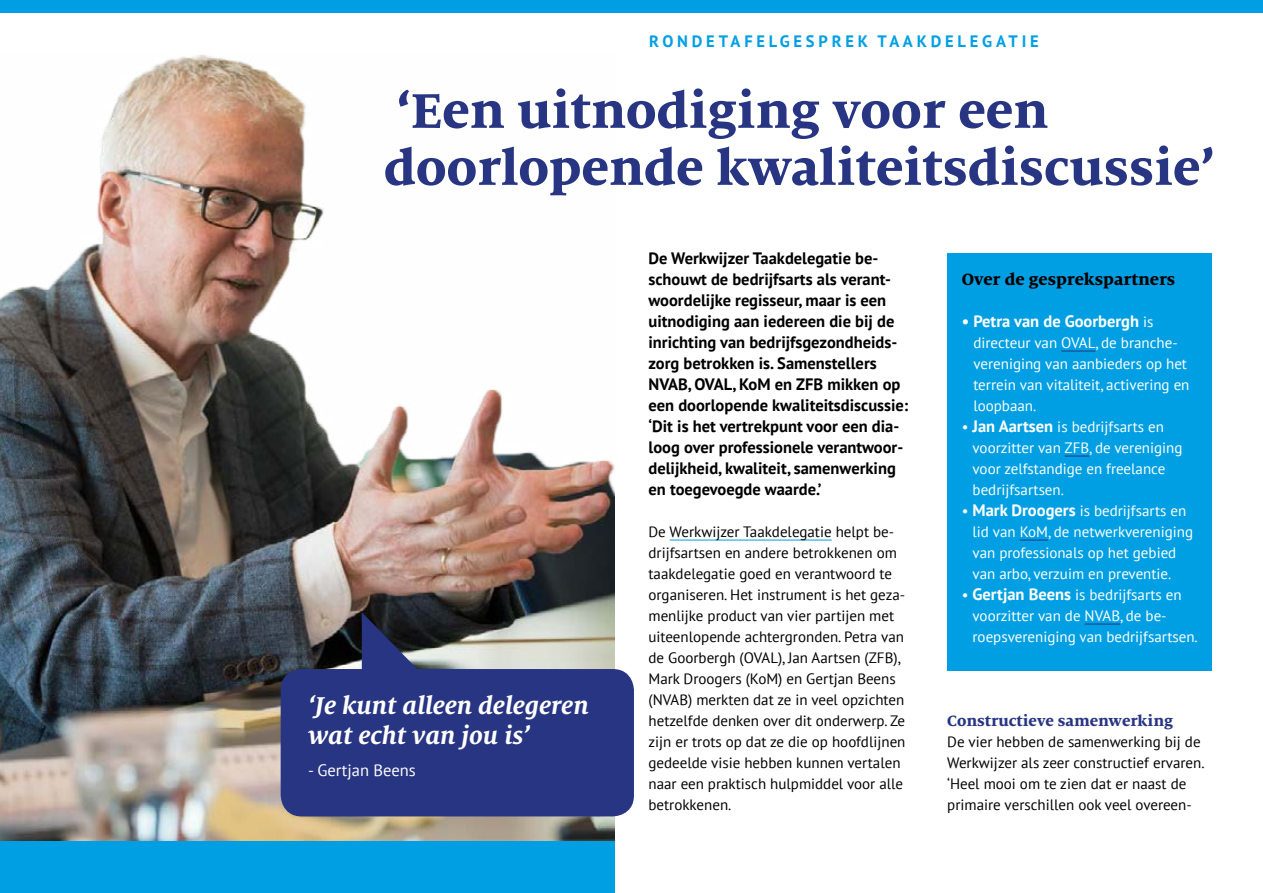
<style>
.page{position:relative;width:1263px;height:893px;background:#fff}
.page>*{position:absolute;margin:0;border:0;box-sizing:border-box;transform-origin:0 0}
.t1{font:800 54px/57px "Milo Serif OT";color:#283583}
.t2{font:italic 700 27px/30px "Milo Serif OT";color:#fff}
.t3{font:800 18px "Milo Serif OT";color:#000}
.t4{font:700 16.5px/21px "PT Sans";color:#000}
.t5{font:700 16.5px "PT Sans";letter-spacing:.23em;color:#009fe3}
.t6{font:800 16.5px "Milo Serif OT";color:#283583}
.t7{font:700 16.5px "PT Sans";color:#fff}
.t8{font:16.5px "PT Sans";color:#fff}
.t9{font:15px/21px "PT Sans";color:#000}
.t10{font:15px/21px "PT Sans";color:#fff}
.s1{font-weight:400;font-size:15px}
.s2{font-weight:700;font-size:16.5px}
</style>
<div class="page">
<img style="left:0;top:55px;width:614px;height:787px">
<hr style="left:670px;top:540px;width:162px;height:1px;background:#009fe3">
<div style="left:0;top:842px;width:614px;height:51px;background:#009fe3"></div>
<div style="left:281px;top:669px;width:353px;height:147px;background:#283583;border-radius:21px"></div>
<svg style="left:362px;top:612px;width:66px;height:57px;background:#2e3556"></svg>
<div style="left:947px;top:253px;width:265px;height:417px;background:#009fe3"></div>
<hr style="left:1061px;top:351px;width:34px;height:1px;background:#283583">
<svg style="left:1064px;top:456px;width:25px;height:1px"></svg>
<svg style="left:1020px;top:540px;width:28px;height:1px"></svg>
<hr style="left:1085px;top:624px;width:35px;height:1px;background:#283583">
<div style="left:0;top:0;width:1263px;height:13px;background:#009fe3"></div>
<p class="t5" style="left:649px;top:30px;width:391px">RONDETAFELGESPREK TAAKDELEGATIE</p>
<h1 class="t1" style="left:384px;top:83px;width:832px">‘Een uitnodiging voor een doorlopende kwaliteitsdiscussie’</h1>
<h2 class="t2" style="left:308px;top:691px;width:282px">‘Je kunt alleen delegeren wat echt van jou is’</h2>
<p class="t8" style="left:308px;top:759px;width:109px">- Gertjan Beens</p>
<p class="t4" style="left:648px;top:247px;width:261px">De Werkwijzer Taakdelegatie be&shy;schouwt de bedrijfsarts als verant&shy;woordelijke regisseur, maar is een uitnodiging aan iedereen die bij de inrichting van bedrijfsgezondheids&shy;zorg betrokken is. Samenstellers NVAB, OVAL, KoM en ZFB mikken op een doorlopende kwaliteitsdiscussie: ‘Dit is het vertrekpunt voor een dia&shy;loog over professionele verantwoor&shy;delijkheid, kwaliteit, samenwerking en toegevoegde waarde.’</p>
<p class="t9" style="left:648px;top:521px;width:258px">De Werkwijzer Taakdelegatie helpt be&shy;drijfsartsen en andere betrokkenen om taakdelegatie goed en verantwoord te organiseren. Het instrument is het geza&shy;menlijke product van vier partijen met uiteenlopende achtergronden. Petra van de Goorbergh (OVAL), Jan Aartsen (ZFB), Mark Droogers (KoM) en Gertjan Beens (NVAB) merkten dat ze in veel opzichten hetzelfde denken over dit onderwerp. Ze zijn er trots op dat ze die op hoofdlijnen gedeelde visie hebben kunnen vertalen naar een praktisch hulpmiddel voor alle betrokkenen.</p>
<p class="t3" style="left:962px;top:269px;width:215px">Over de gesprekspartners</p>
<p class="t7" style="left:962px;top:310px;width:193px">• Petra van de Goorbergh <span class="s1">is</span></p>
<p class="t10" style="left:973px;top:332px;width:218px">directeur van OVAL, de branche&shy;vereniging van aanbieders op het terrein van vitaliteit, activering en loopbaan.</p>
<p class="t10" style="left:972px;top:416px;width:211px;text-indent:-11px">• <span class="s2">Jan Aartsen</span> is bedrijfsarts en voorzitter van ZFB, de vereniging voor zelfstandige en freelance bedrijfsartsen.</p>
<p class="t10" style="left:972px;top:500px;width:222px;text-indent:-11px">• <span class="s2">Mark Droogers</span> is bedrijfsarts en lid van KoM, de netwerkvereniging van professionals op het gebied van arbo, verzuim en preventie.</p>
<p class="t10" style="left:972px;top:584px;width:227px;text-indent:-11px">• <span class="s2">Gertjan Beens</span> is bedrijfsarts en voorzitter van de NVAB, de be&shy;roepsvereniging van bedrijfsartsen.</p>
<p class="t6" style="left:947px;top:712px;width:227px">Constructieve samenwerking</p>
<p class="t9" style="left:947px;top:731px;width:259px">De vier hebben de samenwerking bij de Werkwijzer als zeer constructief ervaren. ‘Heel mooi om te zien dat er naast de primaire verschillen ook veel overeen-</p>
</div>
